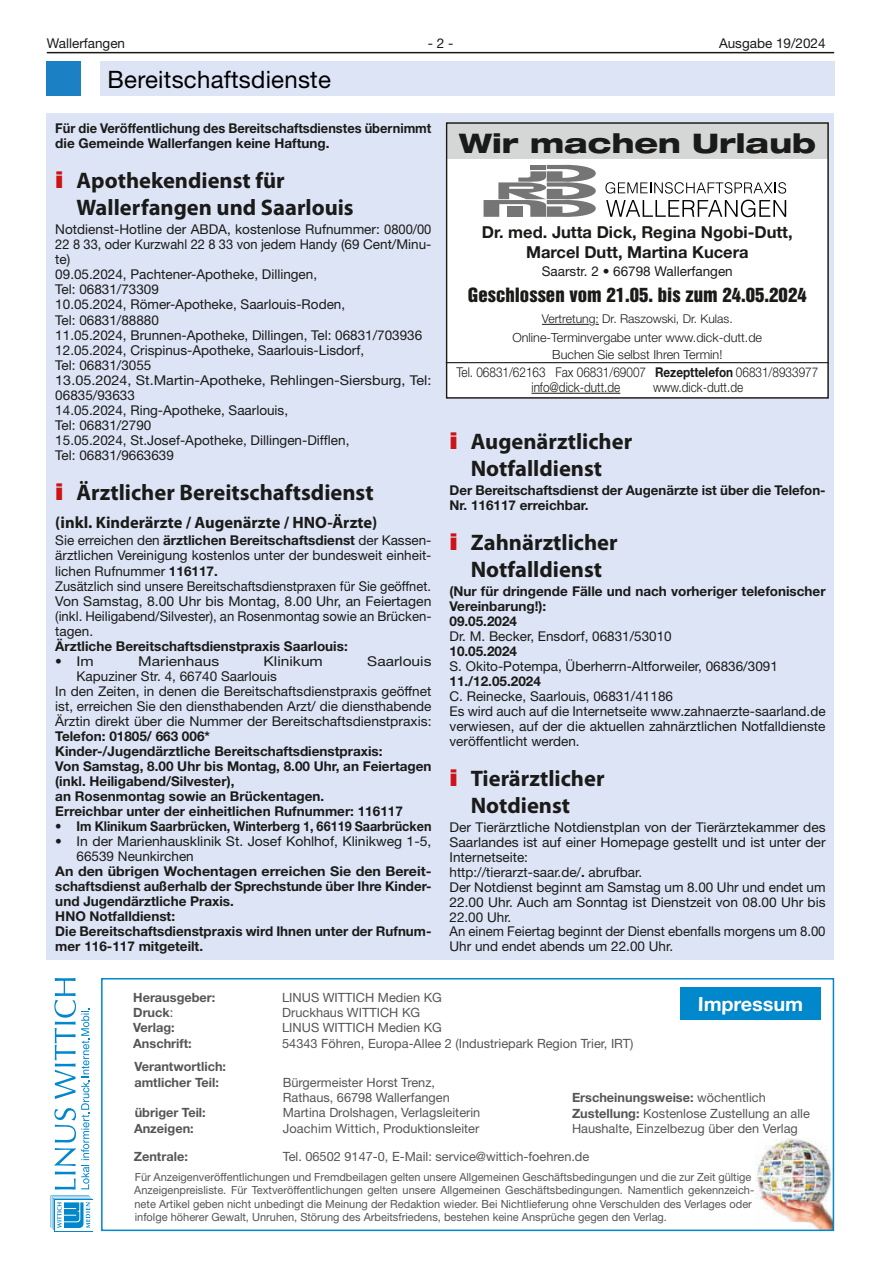
<style>
.page{position:relative;width:881px;height:1263px;background:#fff}
.page>*{position:absolute;margin:0;border:0;box-sizing:border-box;transform-origin:0 0}
.t1{font:800 expanded 27px "Helvetica Neue LT";color:#1a1a18;scale:1.08 1}
.t2{font:24px "Kfnpmh Kqdgkd Helvetica Neue";letter-spacing:.01em;color:#000}
.t3{font:700 22.5px/27.2px "Myriad Pro";color:#1a1a18;text-align:center}
.t4{font:700 19.5px "Helvetica Neue LT";color:#fff}
.t5{font:18px "Helvetica Inserat LT";color:#1a1a18;scale:1.04 1}
.t6{font:700 16.5px/19.5px "Helvetica Neue LT";color:#1a1a18;text-align:center}
.t7{font:700 16.5px "Myriad Pro";color:#1a1a18}
.t8{font:13.5px/15px "Helvetica Neue LT";color:#1a1a18}
.t9{font:700 13.5px/15px "Helvetica Neue LT";color:#1a1a18}
.t10{font:700 13.5px/15px "Helvetica Neue LT";color:#1a1a18;scale:1.05 1}
.t11{font:700 13.5px/15px "Helvetica Neue LT";color:#1a1a18;scale:.95 1}
.t12{font:300 13.5px/15px "Helvetica Neue LT";color:#1a1a18;scale:.87 1}
.t13{font:13.5px "Helvetica Neue LT";color:#1a1a18;scale:1.15 1}
.t14{font:12.75px/15.3px "Helvetica Neue LT";color:#565655}
.t15{font:700 12.75px/15.3px "Helvetica Neue LT";color:#565655}
.t16{font:300 12.6px/16.5px "Helvetica Neue LT";color:#1a1a18;text-align:center}
.t17{font:300 12.15px "Helvetica Neue LT";color:#1a1a18}
.t18{font:11.25px/13.5px "Helvetica Neue LT";color:#565655}
.s1{font-family:"Helvetica Neue LT";font-weight:900;font-stretch:expanded;color:#cd1316}
.s2{font-weight:700}
.s3{font-weight:400}
</style>
<div class="page">
<hr style="left:47px;top:52px;width:786px;height:1px;background:#1a1a18">
<div style="left:47px;top:62px;width:34px;height:34px;background:#1c81c4"></div>
<div style="left:100px;top:62px;width:733px;height:34px;background:#dce4f5"></div>
<div style="left:47px;top:114px;width:786px;height:846px;background:#dce4f5"></div>
<img style="left:755px;top:1138px;width:75px;height:90px">
<div style="left:101px;top:978px;width:732px;height:253px;border:2px solid #0087cc"></div>
<svg style="left:51px;top:1195px;width:41px;height:35px"></svg>
<svg style="left:54px;top:978px;width:35px;height:211px"></svg>
<div style="left:680px;top:987px;width:140px;height:33px;background:#0087cc"></div>
<div style="left:445px;top:122px;width:383px;height:277px;background:#fff"></div>
<div style="left:445px;top:123px;width:382px;height:36px;background:#d5d6d6"></div>
<hr style="left:541px;top:324px;width:47px;height:1px;background:#1a1a18">
<hr style="left:531px;top:393px;width:89px;height:1px;background:#1a1a18">
<div style="left:445px;top:122px;width:383px;height:277px;border:2px solid #1a1a18"></div>
<svg style="left:605px;top:182px;width:180px;height:12px"></svg>
<svg style="left:606px;top:200px;width:179px;height:17px"></svg>
<svg style="left:483px;top:165px;width:112px;height:52px"></svg>
<hr style="left:445px;top:362px;width:383px;height:1px;background:#1a1a18">
<p class="t8" style="left:47px;top:35px;width:80px">Wallerfangen</p>
<p class="t8" style="left:427px;top:35px;width:27px">- 2 -</p>
<p class="t8" style="left:718px;top:35px;width:108px">Ausgabe 19/2024</p>
<h2 class="t2" style="left:107px;top:65px;width:225px">Bereitschaftsdienste</h2>
<p class="t11" style="left:55px;top:120px;width:397px">Für die Veröffentlichung des Bereitschaftsdienstes übernimmt die Gemeinde Wallerfangen keine Haftung.</p>
<h3 class="t3" style="left:77px;top:166px;width:278px;text-align:left;text-indent:-21px"><span class="s1">i</span> Apothekendienst für<br>Wallerfangen und Saarlouis</h3>
<p class="t8" style="left:55px;top:222px;width:377px">Notdienst-Hotline der ABDA, kostenlose Rufnummer: 0800/00<br>22 8 33, oder Kurzwahl 22 8 33 von jedem Handy (69 Cent/Minu&shy;te)<br>09.05.2024, Pachtener-Apotheke, Dillingen,<br>Tel: 06831/73309<br>10.05.2024, Römer-Apotheke, Saarlouis-Roden,<br>Tel: 06831/88880<br>11.05.2024, Brunnen-Apotheke, Dillingen, Tel: 06831/703936<br>12.05.2024, Crispinus-Apotheke, Saarlouis-Lisdorf,<br>Tel: 06831/3055<br>13.05.2024, St.Martin-Apotheke, Rehlingen-Siersburg, Tel:<br>06835/93633<br>14.05.2024, Ring-Apotheke, Saarlouis,<br>Tel: 06831/2790<br>15.05.2024, St.Josef-Apotheke, Dillingen-Difflen,<br>Tel: 06831/9663639</p>
<h3 class="t3" style="left:55px;top:478px;width:320px"><span class="s1">i</span> Ärztlicher Bereitschaftsdienst</h3>
<p class="t7" style="left:55px;top:512px;width:323px">(inkl. Kinderärzte / Augenärzte / HNO-Ärzte)</p>
<p class="t8" style="left:55px;top:533px;width:377px">Sie erreichen den <span class="s2">ärztlichen Bereitschaftsdienst</span> der Kassen&shy;ärztlichen Vereinigung kostenlos unter der bundesweit einheit&shy;lichen Rufnummer <span class="s2">116117.<br></span>Zusätzlich sind unsere Bereitschaftsdienstpraxen für Sie geöffnet.<br>Von Samstag, 8.00 Uhr bis Montag, 8.00 Uhr, an Feiertagen (inkl. Heiligabend/Silvester), an Rosenmontag sowie an Brücken&shy;tagen.</p>
<p class="t9" style="left:55px;top:638px;width:294px">Ärztliche Bereitschaftsdienstpraxis Saarlouis:</p>
<p class="t8" style="left:55px;top:653px;width:40px">• Im</p>
<p class="t13" style="left:138px;top:653px;width:72px">Marienhaus</p>
<p class="t13" style="left:263px;top:653px;width:53px">Klinikum</p>
<p class="t13" style="left:367px;top:653px;width:57px">Saarlouis</p>
<p class="t8" style="left:55px;top:668px;width:377px;text-indent:21px">Kapuziner Str. 4, 66740 Saarlouis<br>In den Zeiten, in denen die Bereitschaftsdienstpraxis geöffnet ist, erreichen Sie den diensthabenden Arzt/ die diensthabende Ärztin direkt über die Nummer der Bereitschaftsdienstpraxis:</p>
<p class="t9" style="left:55px;top:728px;width:377px">Telefon: 01805/ 663 006*<br>Kinder-/Jugendärztliche Bereitschaftsdienstpraxis:<br>Von Samstag, 8.00 Uhr bis Montag, 8.00 Uhr, an Feiertagen (inkl. Heiligabend/Silvester),<br>an Rosenmontag sowie an Brückentagen.<br>Erreichbar unter der einheitlichen Rufnummer: 116117</p>
<p class="t11" style="left:55px;top:818px;width:397px">• Im Klinikum Saarbrücken, Winterberg 1, 66119 Saarbrücken</p>
<p class="t8" style="left:77px;top:834px;width:356px;text-indent:-21px">• In der Marienhausklinik St. Josef Kohlhof, Klinikweg 1-5,<br>66539 Neunkirchen</p>
<p class="t10" style="left:55px;top:864px;width:359px">An den übrigen Wochentagen erreichen Sie den Bereit&shy;schaftsdienst außerhalb der Sprechstunde über Ihre Kinder&shy;und Jugendärztliche Praxis.<br>HNO Notfalldienst:<br>Die Bereitschaftsdienstpraxis wird Ihnen unter der Rufnum&shy;mer 116-117 mitgeteilt.</p>
<h1 class="t1" style="left:458px;top:126px;width:332px">Wir machen Urlaub</h1>
<p class="t6" style="left:482px;top:222px;width:312px">Dr. med. Jutta Dick, Regina Ngobi-Dutt,<br>Marcel Dutt, Martina Kucera</p>
<p class="t8" style="left:541px;top:263px;width:192px">Saarstr. 2 • 66798 Wallerfangen</p>
<h3 class="t5" style="left:467px;top:285px;width:327px">Geschlossen vom 21.05. bis zum 24.05.2024</h3>
<p class="t17" style="left:541px;top:311px;width:192px">Vertretung: Dr. Raszowski, Dr. Kulas.</p>
<p class="t16" style="left:512px;top:329px;width:251px">Online-Terminvergabe unter www.dick-dutt.de<br>Buchen Sie selbst Ihren Termin!</p>
<p class="t12" style="left:531px;top:364px;width:331px;text-indent:-75px">Tel. 06831/62163 Fax 06831/69007 <span class="s2">Rezepttelefon</span> 06831/8933977 info@dick-dutt.de</p>
<p class="t12" style="left:652px;top:379px;width:105px">www.dick-dutt.de</p>
<h3 class="t3" style="left:449px;top:427px;width:184px"><span class="s1">i</span> Augenärztlicher<br>Notfalldienst</h3>
<p class="t9" style="left:449px;top:483px;width:377px">Der Bereitschaftsdienst der Augenärzte ist über die Telefon-<br>Nr. 116117 erreichbar.</p>
<h3 class="t3" style="left:449px;top:528px;width:170px"><span class="s1">i</span> Zahnärztlicher<br>Notfalldienst</h3>
<p class="t9" style="left:449px;top:584px;width:377px">(Nur für dringende Fälle und nach vorheriger telefonischer<br>Vereinbarung!):<br>09.05.2024</p>
<p class="t8" style="left:449px;top:629px;width:224px">Dr. M. Becker, Ensdorf, 06831/53010</p>
<p class="t9" style="left:449px;top:643px;width:69px">10.05.2024</p>
<p class="t8" style="left:449px;top:659px;width:330px">S. Okito-Potempa, Überherrn-Altforweiler, 06836/3091</p>
<p class="t9" style="left:449px;top:673px;width:93px">11./12.05.2024</p>
<p class="t8" style="left:449px;top:688px;width:377px">C. Reinecke, Saarlouis, 06831/41186<br>Es wird auch auf die Internetseite www.zahnaerzte-saarland.de verwiesen, auf der die aktuellen zahnärztlichen Notfalldienste veröffentlicht werden.</p>
<h3 class="t3" style="left:449px;top:764px;width:156px"><span class="s1">i</span> Tierärztlicher<br>Notdienst</h3>
<p class="t8" style="left:449px;top:819px;width:377px">Der Tierärztliche Notdienstplan von der Tierärztekammer des Saarlandes ist auf einer Homepage gestellt und ist unter der Internetseite:<br>http://tierarzt-saar.de/<span class="s2">.</span> abrufbar.<br>Der Notdienst beginnt am Samstag um 8.00 Uhr und endet um 22.00 Uhr. Auch am Sonntag ist Dienstzeit von 08.00 Uhr bis 22.00 Uhr.<br>An einem Feiertag beginnt der Dienst ebenfalls morgens um 8.00<br>Uhr und endet abends um 22.00 Uhr.</p>
<p class="t15" style="left:133px;top:989px;width:84px">Herausgeber:</p>
<p class="t14" style="left:282px;top:989px;width:161px">LINUS WITTICH Medien KG</p>
<p class="t15" style="left:133px;top:1005px;width:42px">Druck<span class="s3">:</span></p>
<p class="t14" style="left:282px;top:1005px;width:139px">Druckhaus WITTICH KG</p>
<p class="t15" style="left:133px;top:1020px;width:43px">Verlag:</p>
<p class="t14" style="left:282px;top:1020px;width:161px">LINUS WITTICH Medien KG</p>
<p class="t15" style="left:133px;top:1035px;width:60px">Anschrift:</p>
<p class="t14" style="left:282px;top:1035px;width:352px">54343 Föhren, Europa-Allee 2 (Industriepark Region Trier, IRT)</p>
<h3 class="t4" style="left:697px;top:992px;width:107px">Impressum</h3>
<p class="t15" style="left:134px;top:1059px;width:93px">Verantwortlich: amtlicher Teil:</p>
<p class="t14" style="left:283px;top:1074px;width:168px">Bürgermeister Horst Trenz,<br>Rathaus, 66798 Wallerfangen</p>
<p class="t15" style="left:135px;top:1105px;width:73px">übriger Teil:</p>
<p class="t14" style="left:283px;top:1105px;width:199px">Martina Drolshagen, Verlagsleiterin</p>
<p class="t15" style="left:134px;top:1120px;width:61px">Anzeigen:</p>
<p class="t14" style="left:283px;top:1120px;width:198px">Joachim Wittich, Produktionsleiter</p>
<p class="t14" style="left:571px;top:1090px;width:239px"><span class="s2">Erscheinungsweise:</span> wöchentlich<br><span class="s2">Zustellung:</span> Kostenlose Zustellung an alle<br>Haushalte, Einzelbezug über den Verlag</p>
<p class="t15" style="left:134px;top:1148px;width:56px">Zentrale:</p>
<p class="t14" style="left:283px;top:1148px;width:308px">Tel. 06502 9147-0, E-Mail: service@wittich-foehren.de</p>
<p class="t18" style="left:134px;top:1170px;width:621px">Für Anzeigenveröffentlichungen und Fremdbeilagen gelten unsere Allgemeinen Geschäftsbedingungen und die zur Zeit gültige Anzeigenpreisliste. Für Textveröffentlichungen gelten unsere Allgemeinen Geschäftsbedingungen. Namentlich gekennzeich&shy;nete Artikel geben nicht unbedingt die Meinung der Redaktion wieder. Bei Nichtlieferung ohne Verschulden des Verlages oder infolge höherer Gewalt, Unruhen, Störung des Arbeitsfriedens, bestehen keine Ansprüche gegen den Verlag.</p>
</div>
